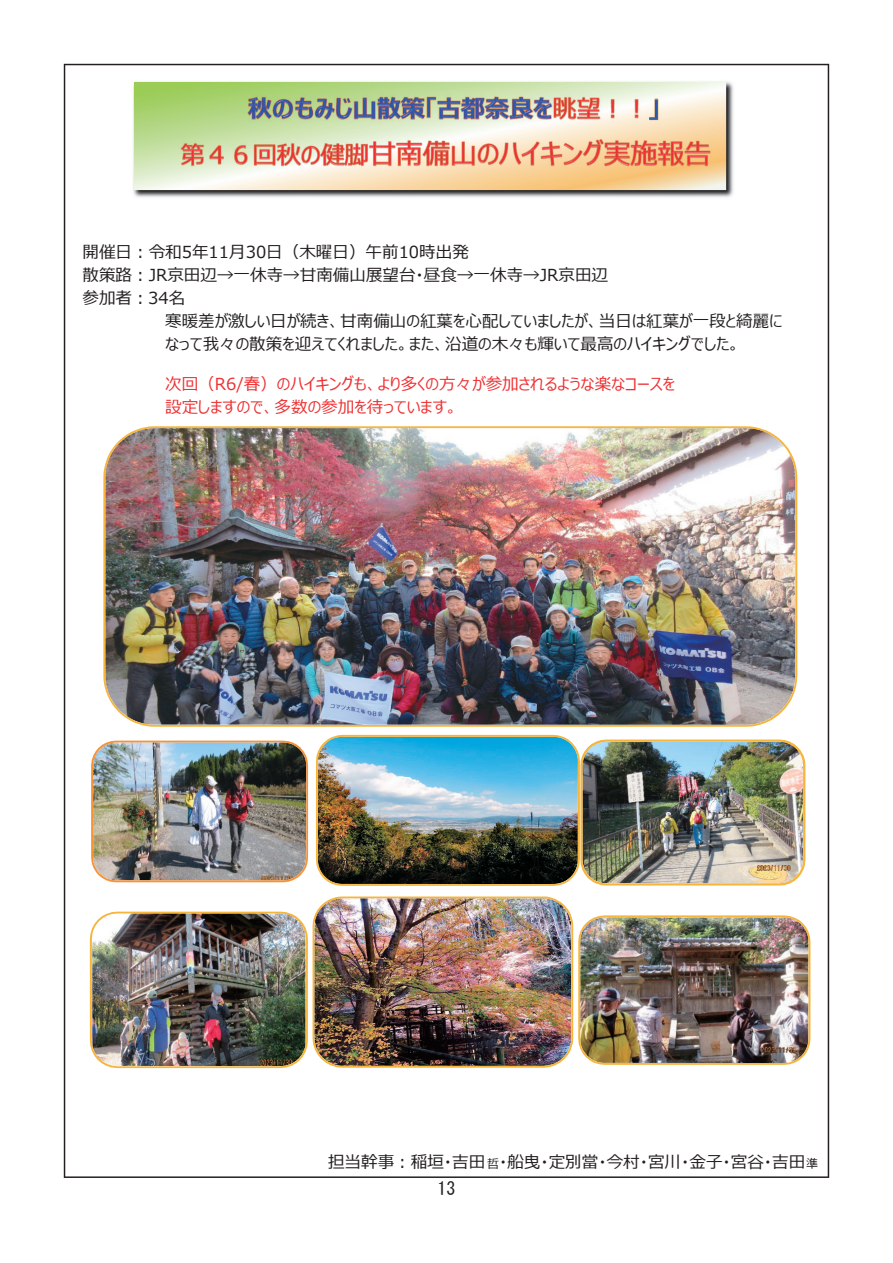
<style>
.page{position:relative;width:893px;height:1263px;background:#fff}
.page>*{position:absolute;margin:0;border:0;box-sizing:border-box;transform-origin:0 0}
.t1{font:18px "MS Gothic";color:#231f20}
.t2{font:16.5px "Meiryo UI";color:#231f20}
.t3{font:16.5px/23.2px "Meiryo UI";color:#ee3133}
.t4{font:12px "Meiryo UI";color:#231f20}
</style>
<div class="page">
<img style="left:64px;top:64px;width:765px;height:1114px">
<p class="t2" style="left:82px;top:240px;width:388px">開催日：令和5年11月30日（木曜日）午前10時出発</p>
<p class="t2" style="left:82px;top:263px;width:527px">散策路：JR京田辺→一休寺→甘南備山展望台・昼食→一休寺→JR京田辺</p>
<p class="t2" style="left:83px;top:287px;width:104px">参加者：34名</p>
<p class="t2" style="left:165px;top:310px;width:619px">寒暖差が激しい日が続き、甘南備山の紅葉を心配していましたが、当日は紅葉が一段と綺麗に</p>
<p class="t2" style="left:165px;top:333px;width:577px">なって我々の散策を迎えてくれました。また、沿道の木々も輝いて最高のハイキングでした。</p>
<p class="t3" style="left:165px;top:373px;width:512px">次回（R6/春）のハイキングも、より多くの方々が参加されるような楽なコースを設定しますので、多数の参加を待っています。</p>
<p class="t2" style="left:328px;top:1150px;width:479px">担当幹事：稲垣・吉田 ・船曳・定別當・今村・宮川・金子・宮谷・吉田</p>
<p class="t4" style="left:487px;top:1155px;width:14px">哲</p>
<p class="t4" style="left:806px;top:1155px;width:14px">準</p>
<p class="t1" style="left:437px;top:1179px;width:19px">13</p>
</div>
